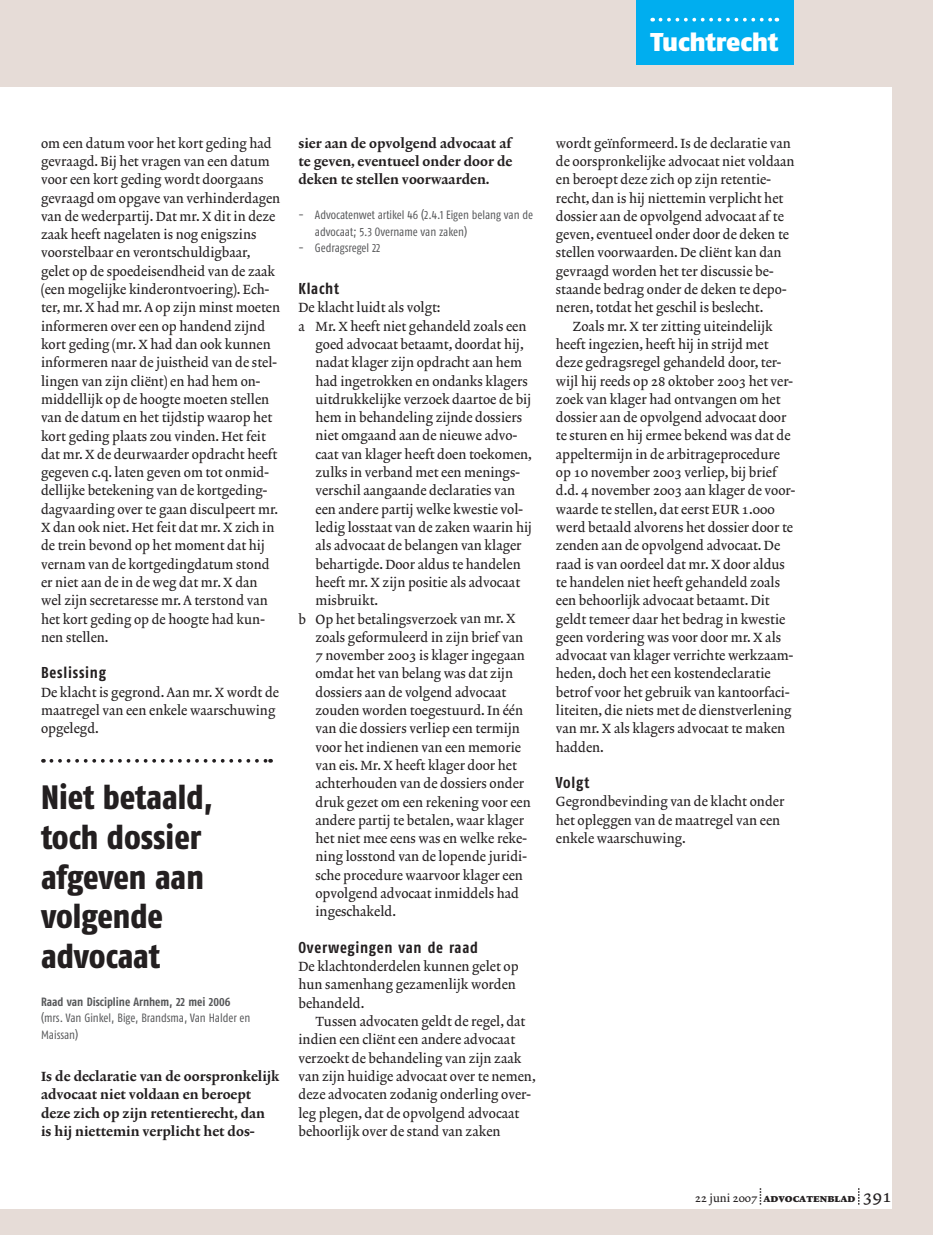
<style>
.page{position:relative;width:933px;height:1235px;background:#e6dcd7}
.page>*{position:absolute;margin:0;border:0;box-sizing:border-box;transform-origin:0 0}
.t1{font:33.75px/39.6px "Fago Co Exb Lf";letter-spacing:-.005em;color:#231f20}
.t2{font:25.65px "Fago No Black Lf";letter-spacing:-.005em;color:#fff}
.t3{font:15.75px "Fago Co Bold Lf";letter-spacing:.045em;color:#231f20}
.t4{font:500 13.5px/18.3px "Lexicon No 2 Roman A";color:#231f20}
.t5{font:500 13.5px/18.3px "Lexicon No 2 Roman D";color:#231f20}
.t6{font:12px/16.5px "Fago Co Regular Lf";letter-spacing:-.005em;color:#57585a}
.t7{font:11.25px "Lexicon No 2 Roman F Exp";color:#231f20}
.s1{font-family:"Fago Co Bold Lf"}
.s2{font-family:"Lexicon No 2 Roman A";font-weight:500}
.s3{font-family:"Lexicon No 2 Roman A";font-weight:500;font-size:17.25px}
</style>
<div class="page">
<div style="left:0;top:87px;width:891px;height:1122px;background:#fff"></div>
<svg style="left:760px;top:1188px;width:1px;height:17px"></svg>
<svg style="left:858px;top:1188px;width:1px;height:17px"></svg>
<div style="left:636px;top:0;width:157px;height:65px;background:#00aeef"></div>
<svg style="left:660px;top:18px;width:117px;height:4px"></svg>
<svg style="left:51px;top:759px;width:220px;height:4px"></svg>
<p class="t2" style="left:650px;top:27px;width:130px">Tuchtrecht</p>
<p class="t4" style="left:41px;top:134px;width:241px">om een datum voor het kort geding had gevraagd. Bij het vragen van een datum voor een kort geding wordt doorgaans gevraagd om opgave van verhinderdagen van de wederpartij. Dat mr. X dit in deze zaak heeft nagelaten is nog enigszins voorstelbaar en verontschuldigbaar, gelet op de spoedeisendheid van de zaak (een mogelijke kinderontvoering). Ech&shy;ter, mr. X had mr. A op zijn minst moeten informeren over een op handend zijnd kort geding (mr. X had dan ook kunnen informeren naar de juistheid van de stel&shy;lingen van zijn cliënt) en had hem on&shy;middellijk op de hoogte moeten stellen van de datum en het tijdstip waarop het kort geding plaats zou vinden. Het feit dat mr. X de deurwaarder opdracht heeft gegeven c.q. laten geven om tot onmid&shy;dellijke betekening van de kortgeding&shy;dagvaarding over te gaan disculpeert mr.<br>X dan ook niet. Het feit dat mr. X zich in de trein bevond op het moment dat hij vernam van de kortgedingdatum stond er niet aan de in de weg dat mr. X dan wel zijn secretaresse mr. A terstond van het kort geding op de hoogte had kun&shy;nen stellen.</p>
<p class="t3" style="left:41px;top:664px;width:66px">Beslissing</p>
<p class="t4" style="left:41px;top:683px;width:239px">De klacht is gegrond. Aan mr. X wordt de maatregel van een enkele waarschuwing opgelegd.</p>
<p class="t1" style="left:41px;top:777px;width:173px">Niet betaald, toch dossier afgeven aan volgende advocaat</p>
<p class="t6" style="left:41px;top:993px;width:211px"><span class="s1">Raad van Discipline Arnhem, 22 mei 2006 </span>(mrs. Van Ginkel, Bige, Brandsma, Van Halder en<br>Maissan)</p>
<p class="t5" style="left:41px;top:1068px;width:240px">Is de declaratie van de oorspronkelijk advocaat niet voldaan en beroept deze zich op zijn retentierecht, dan<br>is hij niettemin verplicht het dos-</p>
<p class="t5" style="left:298px;top:134px;width:215px;text-align:justify">sier aan de opvolgend advocaat af te geven, eventueel onder door de deken te stellen voorwaarden.</p>
<p class="t6" style="left:315px;top:206px;width:220px;text-indent:-16px">- Advocatenwet artikel 46 (2.4.1 Eigen belang van de advocaat; 5.3 Overname van zaken)</p>
<p class="t6" style="left:298px;top:239px;width:84px">- Gedragsregel 22</p>
<p class="t3" style="left:298px;top:279px;width:42px">Klacht</p>
<p class="t4" style="left:298px;top:299px;width:144px">De klacht luidt als volgt:</p>
<p class="t4" style="left:298px;top:317px;width:229px">a Mr. X heeft niet gehandeld zoals een</p>
<p class="t4" style="left:315px;top:336px;width:210px">goed advocaat betaamt, doordat hij,</p>
<p class="t4" style="left:315px;top:354px;width:208px">nadat klager zijn opdracht aan hem</p>
<p class="t4" style="left:315px;top:372px;width:214px">had ingetrokken en ondanks klagers</p>
<p class="t4" style="left:315px;top:391px;width:217px">uitdrukkelijke verzoek daartoe de bij</p>
<p class="t4" style="left:315px;top:409px;width:208px">hem in behandeling zijnde dossiers</p>
<p class="t4" style="left:315px;top:427px;width:203px">niet omgaand aan de nieuwe advo-</p>
<p class="t4" style="left:315px;top:446px;width:218px">caat van klager heeft doen toekomen,</p>
<p class="t4" style="left:315px;top:464px;width:206px">zulks in verband met een menings-</p>
<p class="t4" style="left:315px;top:482px;width:201px">verschil aangaande declaraties van</p>
<p class="t4" style="left:315px;top:501px;width:209px">een andere partij welke kwestie vol-</p>
<p class="t4" style="left:315px;top:519px;width:218px">ledig losstaat van de zaken waarin hij</p>
<p class="t4" style="left:315px;top:537px;width:208px">als advocaat de belangen van klager</p>
<p class="t4" style="left:315px;top:555px;width:207px">behartigde. Door aldus te handelen</p>
<p class="t4" style="left:315px;top:574px;width:206px">heeft mr. X zijn positie als advocaat</p>
<p class="t4" style="left:315px;top:592px;width:64px">misbruikt.</p>
<p class="t4" style="left:298px;top:610px;width:219px">b Op het betalingsverzoek van mr. X</p>
<p class="t4" style="left:315px;top:629px;width:209px">zoals geformuleerd in zijn brief van</p>
<p class="t4" style="left:315px;top:647px;width:211px">7 november 2003 is klager ingegaan</p>
<p class="t4" style="left:315px;top:665px;width:199px">omdat het van belang was dat zijn</p>
<p class="t4" style="left:315px;top:683px;width:192px">dossiers aan de volgend advocaat</p>
<p class="t4" style="left:315px;top:702px;width:209px">zouden worden toegestuurd. In één</p>
<p class="t4" style="left:315px;top:720px;width:206px">van die dossiers verliep een termijn</p>
<p class="t4" style="left:315px;top:738px;width:207px">voor het indienen van een memorie</p>
<p class="t4" style="left:315px;top:757px;width:203px">van eis. Mr. X heeft klager door het</p>
<p class="t4" style="left:315px;top:775px;width:210px">achterhouden van de dossiers onder</p>
<p class="t4" style="left:315px;top:793px;width:217px">druk gezet om een rekening voor een</p>
<p class="t4" style="left:315px;top:812px;width:210px">andere partij te betalen, waar klager</p>
<p class="t4" style="left:315px;top:830px;width:213px">het niet mee eens was en welke reke-</p>
<p class="t4" style="left:315px;top:848px;width:213px">ning losstond van de lopende juridi-</p>
<p class="t4" style="left:315px;top:867px;width:209px">sche procedure waarvoor klager een</p>
<p class="t4" style="left:315px;top:885px;width:205px">opvolgend advocaat inmiddels had</p>
<p class="t4" style="left:315px;top:903px;width:82px">ingeschakeld.</p>
<p class="t3" style="left:298px;top:938px;width:181px">Overwegingen van de raad</p>
<p class="t4" style="left:298px;top:958px;width:222px">De klachtonderdelen kunnen gelet op</p>
<p class="t4" style="left:298px;top:976px;width:219px">hun samenhang gezamenlijk worden</p>
<p class="t4" style="left:298px;top:995px;width:67px">behandeld.</p>
<p class="t4" style="left:315px;top:1013px;width:211px">Tussen advocaten geldt de regel, dat</p>
<p class="t4" style="left:298px;top:1031px;width:218px">indien een cliënt een andere advocaat</p>
<p class="t4" style="left:298px;top:1049px;width:224px">verzoekt de behandeling van zijn zaak</p>
<p class="t4" style="left:298px;top:1068px;width:239px">van zijn huidige advocaat over te nemen,</p>
<p class="t4" style="left:298px;top:1086px;width:234px">deze advocaten zodanig onderling over-</p>
<p class="t4" style="left:298px;top:1104px;width:222px">leg plegen, dat de opvolgend advocaat</p>
<p class="t4" style="left:298px;top:1123px;width:204px">behoorlijk over de stand van zaken</p>
<p class="t4" style="left:556px;top:135px;width:236px">wordt geïnformeerd. Is de declaratie van</p>
<p class="t4" style="left:556px;top:153px;width:240px">de oorspronkelijke advocaat niet voldaan</p>
<p class="t4" style="left:556px;top:171px;width:217px">en beroept deze zich op zijn retentie-</p>
<p class="t4" style="left:556px;top:189px;width:229px">recht, dan is hij niettemin verplicht het</p>
<p class="t4" style="left:556px;top:208px;width:229px">dossier aan de opvolgend advocaat af te</p>
<p class="t4" style="left:556px;top:226px;width:235px">geven, eventueel onder door de deken te</p>
<p class="t4" style="left:556px;top:244px;width:227px">stellen voorwaarden. De cliënt kan dan</p>
<p class="t4" style="left:556px;top:263px;width:219px">gevraagd worden het ter discussie be-</p>
<p class="t4" style="left:556px;top:281px;width:232px">staande bedrag onder de deken te depo-</p>
<p class="t4" style="left:556px;top:299px;width:209px">neren, totdat het geschil is beslecht.</p>
<p class="t4" style="left:573px;top:317px;width:201px">Zoals mr. X ter zitting uiteindelijk</p>
<p class="t4" style="left:556px;top:336px;width:214px">heeft ingezien, heeft hij in strijd met</p>
<p class="t4" style="left:556px;top:354px;width:227px">deze gedragsregel gehandeld door, ter-</p>
<p class="t4" style="left:556px;top:372px;width:238px">wijl hij reeds op 28 oktober 2003 het ver-</p>
<p class="t4" style="left:556px;top:391px;width:226px">zoek van klager had ontvangen om het</p>
<p class="t4" style="left:556px;top:409px;width:232px">dossier aan de opvolgend advocaat door</p>
<p class="t4" style="left:556px;top:427px;width:236px">te sturen en hij ermee bekend was dat de</p>
<p class="t4" style="left:556px;top:446px;width:226px">appeltermijn in de arbitrageprocedure</p>
<p class="t4" style="left:556px;top:464px;width:222px">op 10 november 2003 verliep, bij brief</p>
<p class="t4" style="left:556px;top:482px;width:241px">d.d. 4 november 2003 aan klager de voor-</p>
<p class="t4" style="left:556px;top:501px;width:220px">waarde te stellen, dat eerst EUR 1.000</p>
<p class="t4" style="left:556px;top:519px;width:239px">werd betaald alvorens het dossier door te</p>
<p class="t4" style="left:556px;top:537px;width:226px">zenden aan de opvolgend advocaat. De</p>
<p class="t4" style="left:556px;top:555px;width:231px">raad is van oordeel dat mr. X door aldus</p>
<p class="t4" style="left:556px;top:574px;width:226px">te handelen niet heeft gehandeld zoals</p>
<p class="t4" style="left:556px;top:592px;width:215px">een behoorlijk advocaat betaamt. Dit</p>
<p class="t4" style="left:556px;top:610px;width:231px">geldt temeer daar het bedrag in kwestie</p>
<p class="t4" style="left:556px;top:629px;width:227px">geen vordering was voor door mr. X als</p>
<p class="t4" style="left:556px;top:647px;width:239px">advocaat van klager verrichte werkzaam-</p>
<p class="t4" style="left:556px;top:665px;width:216px">heden, doch het een kostendeclaratie</p>
<p class="t4" style="left:556px;top:684px;width:235px">betrof voor het gebruik van kantoorfaci-</p>
<p class="t4" style="left:556px;top:702px;width:237px">liteiten, die niets met de dienstverlening</p>
<p class="t4" style="left:556px;top:720px;width:231px">van mr. X als klagers advocaat te maken</p>
<p class="t4" style="left:556px;top:739px;width:50px">hadden.</p>
<p class="t3" style="left:556px;top:773px;width:35px">Volgt</p>
<p class="t4" style="left:556px;top:793px;width:230px">Gegrondbevinding van de klacht onder het opleggen van de maatregel van een enkele waarschuwing.</p>
<p class="t7" style="left:695px;top:1191px;width:198px"><span class="s2">22 juni 2007</span> advocatenblad <span class="s3">391</span></p>
</div>
